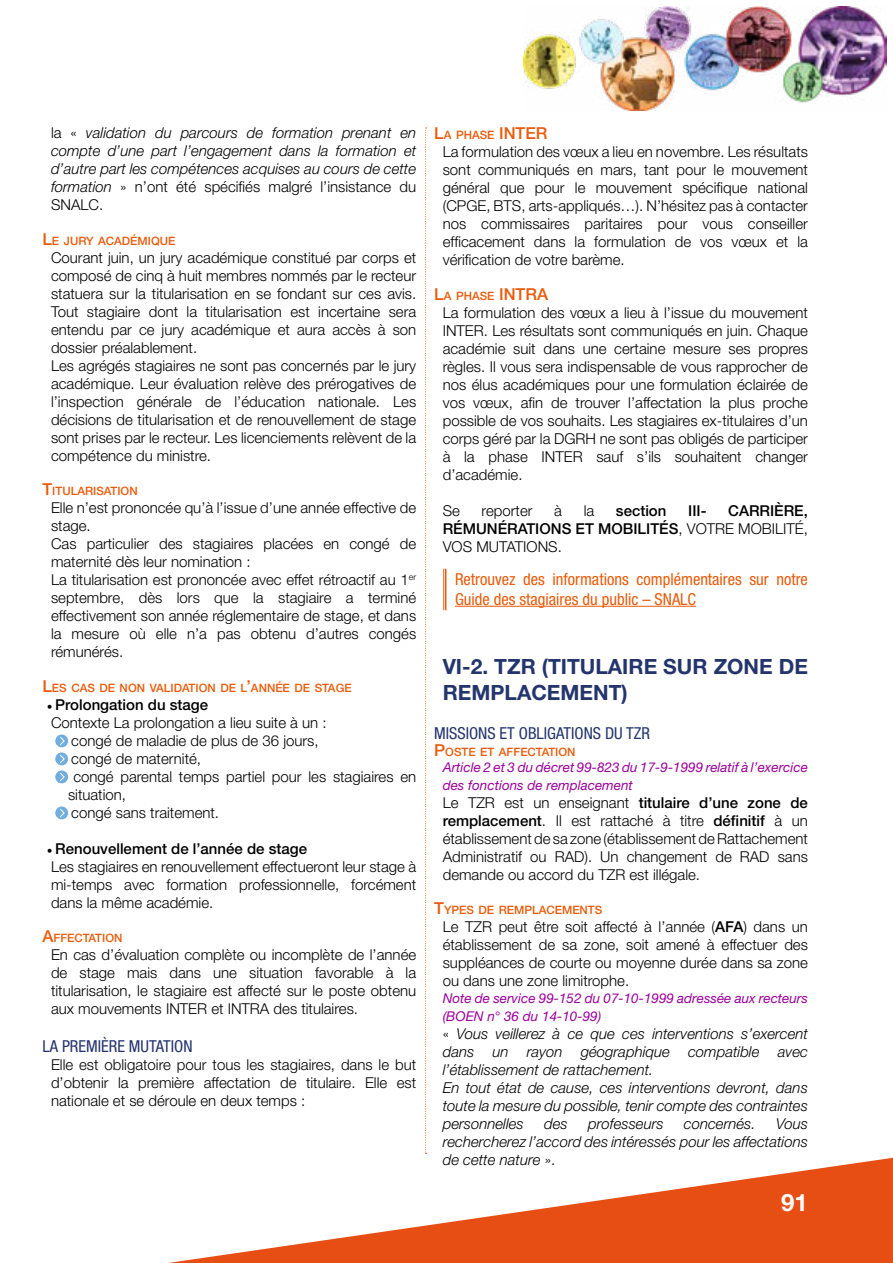
<style>
.page{position:relative;width:893px;height:1263px;background:#fff}
.page>*{position:absolute;margin:0;border:0;box-sizing:border-box;transform-origin:0 0}
.t1{font:700 24px "Helvetica Neue LT Pro";color:#fff}
.t2{font:700 21px/25.2px "Helvetica Neue LT Pro";color:#24356d}
.t3{font:condensed 16.5px/19.8px "Helvetica Neue LT Pro";color:#ea5b0b}
.t4{font:condensed 16.5px "Helvetica Neue LT Pro";color:#24356d}
.t5{font:500 16.5px "Helvetica Neue LT Pro";color:#ea5b0b}
.t6{font:300 15px/18px "Helvetica Neue LT Pro";color:#000;text-align:justify}
.t7{font:italic 300 15px/18px "Helvetica Neue LT Pro";color:#000;text-align:justify}
.t8{font:500 15px/18px "Helvetica Neue LT Pro";color:#000;text-align:justify}
.t9{font:italic 13.5px/18px "Helvetica Neue LT Pro";color:#9c009c}
.t10{font:500 11.55px "Helvetica Neue LT Pro";color:#ea5b0b}
.s1{font-style:normal}
.s2{font-size:16.5px}
.s3{font-family:"Minion Pro";font-weight:400}
.s4{font-weight:500}
.s5{font-size:11.55px}
.s6{font-weight:300}
</style>
<div class="page">
<svg style="left:168px;top:1157px;width:725px;height:106px"></svg>
<img style="left:523px;top:6px;width:364px;height:105px">
<div style="left:55px;top:734px;width:13px;height:13px;background:#70aedf;border-radius:50%"></div>
<svg style="left:60px;top:737px;width:5px;height:8px"></svg>
<div style="left:55px;top:752px;width:13px;height:13px;background:#70aedf;border-radius:50%"></div>
<svg style="left:60px;top:755px;width:5px;height:8px"></svg>
<div style="left:55px;top:770px;width:13px;height:13px;background:#70aedf;border-radius:50%"></div>
<svg style="left:60px;top:773px;width:5px;height:8px"></svg>
<div style="left:55px;top:806px;width:13px;height:13px;background:#70aedf;border-radius:50%"></div>
<svg style="left:60px;top:809px;width:5px;height:8px"></svg>
<hr style="left:455px;top:606px;width:241px;height:1px;background:#ea5b0b">
<hr style="left:445px;top:569px;width:1px;height:41px;background:#ea5b0b">
<hr style="left:443px;top:569px;width:1px;height:41px;background:#ea5b0b">
<svg style="left:425px;top:128px;width:2px;height:1026px"></svg>
<p class="t7" style="left:51px;top:124px;width:367px"><span class="s1">la «</span> validation du parcours de formation prenant en compte d’une part l’engagement dans la formation et d’autre part les compétences acquises au cours de cette formation <span class="s1">» n’ont été spécifiés malgré l’insistance du SNALC.</span></p>
<p class="t10" style="left:43px;top:234px;width:134px"><span class="s2">L</span>E JURY ACADÉMIQUE</p>
<p class="t6" style="left:51px;top:248px;width:367px;text-align:left">Courant juin, un jury académique constitué par corps et composé de cinq à huit membres nommés par le recteur statuera sur la titularisation en se fondant sur ces avis.<br>Tout stagiaire dont la titularisation est incertaine sera entendu par ce jury académique et aura accès à son dossier préalablement.<br>Les agrégés stagiaires ne sont pas concernés par le jury académique. Leur évaluation relève des prérogatives de l’inspection générale de l’éducation nationale. Les décisions de titularisation et de renouvellement de stage sont prises par le recteur. Les licenciements relèvent de la compétence du ministre.</p>
<p class="t10" style="left:43px;top:484px;width:97px"><span class="s2">T</span>ITULARISATION</p>
<p class="t6" style="left:51px;top:499px;width:367px;text-align:left">Elle n’est prononcée qu’à l’issue d’une année effective de stage.<br>Cas particulier des stagiaires placées en congé de maternité dès leur nomination :<br>La titularisation est prononcée avec effet rétroactif au 1<sup>er </sup>septembre, dès lors que la stagiaire a terminé effectivement son année réglementaire de stage, et dans la mesure où elle n’a pas obtenu d’autres congés rémunérés.</p>
<p class="t10" style="left:43px;top:681px;width:311px"><span class="s2">L</span>ES CAS DE NON VALIDATION DE L<span class="s2">’</span>ANNÉE DE STAGE</p>
<p class="t8" style="left:47px;top:695px;width:163px"><span class="s3">•</span> Prolongation du stage</p>
<p class="t6" style="left:51px;top:713px;width:277px">Contexte La prolongation a lieu suite à un :</p>
<p class="t6" style="left:71px;top:731px;width:249px">congé de maladie de plus de 36 jours,</p>
<p class="t6" style="left:71px;top:749px;width:131px">congé de maternité,</p>
<p class="t6" style="left:73px;top:767px;width:344px">congé parental temps partiel pour les stagiaires en</p>
<p class="t6" style="left:68px;top:785px;width:60px">situation,</p>
<p class="t6" style="left:71px;top:803px;width:149px">congé sans traitement.</p>
<p class="t6" style="left:47px;top:839px;width:371px;text-align:left"><span class="s3">•</span> <span class="s4">Renouvellement de l’année de stage<br></span>Les stagiaires en renouvellement effectueront leur stage à mi-temps avec formation professionnelle, forcément dans la même académie.</p>
<p class="t10" style="left:43px;top:931px;width:81px"><span class="s2">A</span>FFECTATION</p>
<p class="t6" style="left:51px;top:946px;width:367px">En cas d’évaluation complète ou incomplète de l’année de stage mais dans une situation favorable à la titularisation, le stagiaire est affecté sur le poste obtenu aux mouvements INTER et INTRA des titulaires.</p>
<p class="t4" style="left:43px;top:1037px;width:152px">LA PREMIÈRE MUTATION</p>
<p class="t6" style="left:51px;top:1055px;width:367px">Elle est obligatoire pour tous les stagiaires, dans le but d’obtenir la première affectation de titulaire. Elle est nationale et se déroule en deux temps :</p>
<p class="t5" style="left:434px;top:124px;width:76px">L<span class="s5">A PHASE</span> INTER</p>
<p class="t6" style="left:443px;top:143px;width:367px">La formulation des vœux a lieu en novembre. Les résultats sont communiqués en mars, tant pour le mouvement général que pour le mouvement spécifique national (CPGE, BTS, arts-appliqués…). N’hésitez pas à contacter nos commissaires paritaires pour vous conseiller efficacement dans la formulation de vos vœux et la vérification de votre barème.</p>
<p class="t5" style="left:434px;top:284px;width:76px">L<span class="s5">A PHASE</span> INTRA</p>
<p class="t6" style="left:443px;top:303px;width:367px">La formulation des vœux a lieu à l’issue du mouvement INTER. Les résultats sont communiqués en juin. Chaque académie suit dans une certaine mesure ses propres règles. Il vous sera indispensable de vous rapprocher de nos élus académiques pour une formulation éclairée de vos vœux, afin de trouver l’affectation la plus proche possible de vos souhaits. Les stagiaires ex-titulaires d’un corps géré par la DGRH ne sont pas obligés de participer à la phase INTER sauf s’ils souhaitent changer d’académie.</p>
<p class="t6" style="left:443px;top:501px;width:19px">Se</p>
<p class="t6" style="left:482px;top:501px;width:52px">reporter</p>
<p class="t6" style="left:554px;top:501px;width:9px">à</p>
<p class="t6" style="left:584px;top:501px;width:12px">la</p>
<p class="t8" style="left:616px;top:501px;width:52px">section</p>
<p class="t8" style="left:688px;top:501px;width:20px">III-</p>
<p class="t8" style="left:443px;top:501px;width:367px;text-indent:285px">CARRIÈRE, RÉMUNÉRATIONS ET MOBILITÉS<span class="s6">, VOTRE MOBILITÉ, VOS MUTATIONS.</span></p>
<p class="t3" style="left:455px;top:569px;width:354px">Retrouvez des informations complémentaires sur notre<br>Guide des stagiaires du public – SNALC</p>
<h2 class="t2" style="left:443px;top:654px;width:367px">VI-2. TZR (TITULAIRE SUR ZONE DE<br>REMPLACEMENT)</h2>
<p class="t4" style="left:434px;top:724px;width:217px">MISSIONS ET OBLIGATIONS DU TZR</p>
<p class="t10" style="left:434px;top:745px;width:143px"><span class="s2">P</span>OSTE ET AFFECTATION</p>
<p class="t9" style="left:443px;top:758px;width:367px">Article 2 et 3 du décret 99-823 du 17-9-1999 relatif à l’exercice des fonctions de remplacement</p>
<p class="t6" style="left:443px;top:793px;width:367px">Le TZR est un enseignant <span class="s4">titulaire d’une zone de remplacement</span>. Il est rattaché à titre <span class="s4">définitif</span> à un établissement de sa zone (établissement de Rattachement Administratif ou RAD). Un changement de RAD sans demande ou accord du TZR est illégale.</p>
<p class="t10" style="left:434px;top:903px;width:170px"><span class="s2">T</span>YPES DE REMPLACEMENTS</p>
<p class="t6" style="left:443px;top:918px;width:367px">Le TZR peut être soit affecté à l’année (<span class="s4">AFA</span>) dans un établissement de sa zone, soit amené à effectuer des suppléances de courte ou moyenne durée dans sa zone ou dans une zone limitrophe.</p>
<p class="t9" style="left:443px;top:988px;width:367px">Note de service 99-152 du 07-10-1999 adressée aux recteurs (BOEN n° 36 du 14-10-99)</p>
<p class="t7" style="left:443px;top:1024px;width:367px;text-align:left"><span class="s1">«</span> Vous veillerez à ce que ces interventions s’exercent dans un rayon géographique compatible avec l’établissement de rattachement.<br>En tout état de cause, ces interventions devront, dans toute la mesure du possible, tenir compte des contraintes personnelles</p>
<p class="t7" style="left:544px;top:1114px;width:25px">des</p>
<p class="t7" style="left:588px;top:1114px;width:77px">professeurs</p>
<p class="t7" style="left:684px;top:1114px;width:73px">concernés.</p>
<p class="t7" style="left:443px;top:1114px;width:367px;text-indent:333px">Vous rechercherez l’accord des intéressés pour les affectations de cette nature <span class="s1">».</span></p>
<h1 class="t1" style="left:781px;top:1187px;width:28px">91</h1>
</div>
